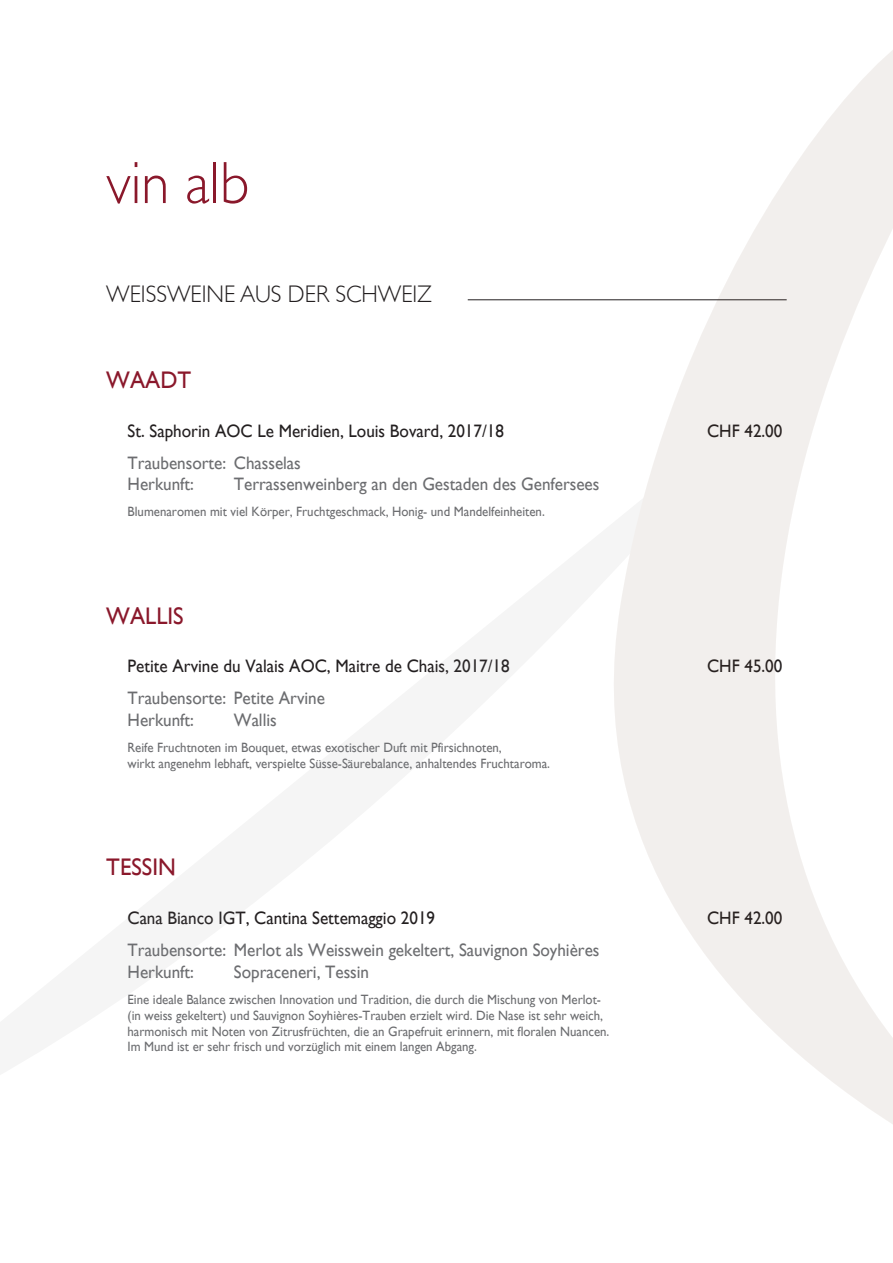
<style>
.page{position:relative;width:893px;height:1263px;background:#fff}
.page>*{position:absolute;margin:0;border:0;box-sizing:border-box;transform-origin:0 0}
.t1{font:300 60px "Gill Sans";color:#8a182b;scale:.95 1}
.t2{font:300 24px "Gill Sans";color:#231f20;scale:.95 1}
.t3{font:24px "Gill Sans";color:#8a182b;scale:.95 1}
.t4{font:18px "Gill Sans";color:#6c6d70;scale:.95 1}
.t5{font:18px "Gill Sans";color:#231f20;scale:.95 1}
.t6{font:13.5px/15.8px "Gill Sans";color:#6c6d70;scale:.95 1}
</style>
<div class="page">
<hr style="left:468px;top:300px;width:319px;height:1px;background:#231f20">
<svg style="left:543px;top:50px;width:350px;height:1074px"></svg>
<p class="t1" style="left:106px;top:136px;width:152px">vin alb</p>
<p class="t2" style="left:106px;top:275px;width:344px">WEISSWEINE AUS DER SCHWEIZ</p>
<p class="t3" style="left:106px;top:366px;width:91px">WAADT</p>
<p class="t5" style="left:128px;top:420px;width:398px">St. Saphorin AOC Le Meridien, Louis Bovard, 2017/18</p>
<p class="t5" style="left:707px;top:420px;width:81px">CHF 42.00</p>
<p class="t4" style="left:128px;top:452px;width:184px">Traubensorte: Chasselas</p>
<p class="t4" style="left:128px;top:474px;width:71px">Herkunft:</p>
<p class="t4" style="left:234px;top:474px;width:386px">Terrassenweinberg an den Gestaden des Genfersees</p>
<p class="t6" style="left:128px;top:504px;width:441px">Blumenaromen mit viel Körper, Fruchtgeschmack, Honig- und Mandelfeinheiten.</p>
<p class="t3" style="left:106px;top:601px;width:83px">WALLIS</p>
<p class="t5" style="left:128px;top:655px;width:404px">Petite Arvine du Valais AOC, Maitre de Chais, 2017/18</p>
<p class="t5" style="left:707px;top:655px;width:81px">CHF 45.00</p>
<p class="t4" style="left:128px;top:688px;width:209px">Traubensorte: Petite Arvine</p>
<p class="t4" style="left:128px;top:709px;width:71px">Herkunft:</p>
<p class="t4" style="left:234px;top:709px;width:47px">Wallis</p>
<p class="t6" style="left:128px;top:740px;width:395px">Reife Fruchtnoten im Bouquet, etwas exotischer Duft mit Pfirsichnoten,</p>
<p class="t6" style="left:128px;top:755px;width:446px">wirkt angenehm lebhaft, verspielte Süsse-Säurebalance, anhaltendes Fruchtaroma.</p>
<p class="t3" style="left:106px;top:853px;width:75px">TESSIN</p>
<p class="t5" style="left:128px;top:907px;width:325px">Cana Bianco IGT, Cantina Settemaggio 2019</p>
<p class="t5" style="left:707px;top:907px;width:81px">CHF 42.00</p>
<p class="t4" style="left:128px;top:939px;width:498px">Traubensorte: Merlot als Weisswein gekeltert, Sauvignon Soyhières</p>
<p class="t4" style="left:128px;top:961px;width:71px">Herkunft:</p>
<p class="t4" style="left:234px;top:961px;width:144px">Sopraceneri, Tessin</p>
<p class="t6" style="left:128px;top:992px;width:509px">Eine ideale Balance zwischen Innovation und Tradition, die durch die Mischung von Merlot-(in weiss gekeltert) und Sauvignon Soyhières-Trauben erzielt wird. Die Nase ist sehr weich, harmonisch mit Noten von Zitrusfrüchten, die an Grapefruit erinnern, mit floralen Nuancen.<br>Im Mund ist er sehr frisch und vorzüglich mit einem langen Abgang.</p>
</div>
